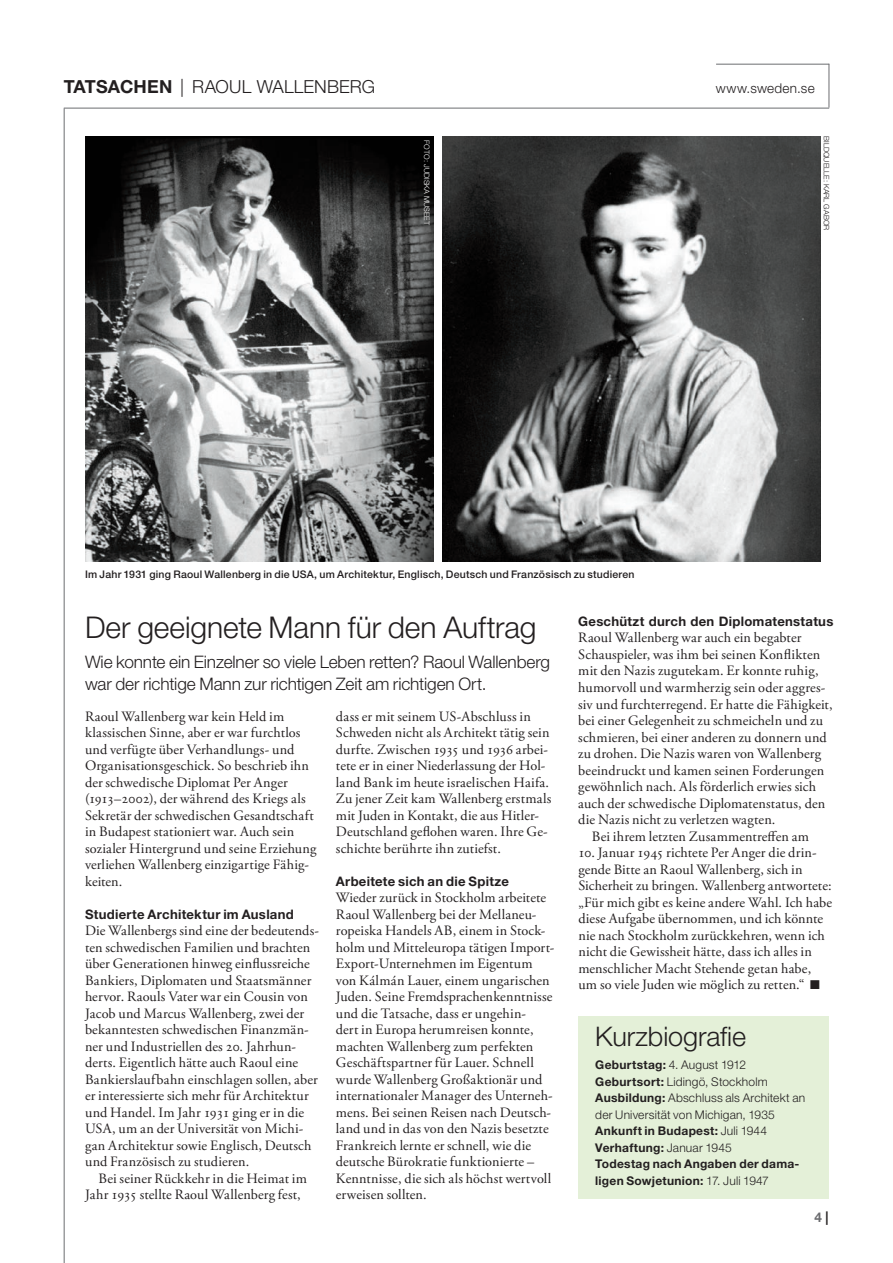
<style>
.page{position:relative;width:893px;height:1263px;background:#fff}
.page>*{position:absolute;margin:0;border:0;box-sizing:border-box;transform-origin:0 0}
.t1{font:300 30px "Helvetica Neue LT Pro";letter-spacing:-.005em;color:#231f20}
.t2{font:300 27px "Helvetica Neue LT Pro";letter-spacing:-.005em;color:#231f20}
.t3{font:300 18px "Helvetica Neue LT Pro";letter-spacing:.01em;color:#231f20}
.t4{font:300 17.25px/21.8px "Helvetica Neue LT Pro";letter-spacing:-.01em;color:#231f20}
.t5{font:14.25px/16.5px "Adobe Garamond Pro";letter-spacing:.01em;color:#231f20}
.t6{font:300 13.5px "Helvetica Neue LT Pro";letter-spacing:.02em;color:#231f20}
.t7{font:700 13.5px "Helvetica Neue LT Pro";color:#6c6d70}
.t8{font:700 13.2px "Helvetica Neue LT Pro";letter-spacing:.02em;color:#231f20}
.t9{font:300 12px/16.5px "Helvetica Neue LT Pro";letter-spacing:.015em;color:#231f20}
.t10{font:500 10.5px "Helvetica Neue LT Pro";letter-spacing:.02em;color:#231f20}
.t11{font:300 7.5px "Helvetica Neue LT Pro";color:#231f20}
.t12{font:300 7.5px "Helvetica Neue LT Pro";color:#fff}
.s1{font-weight:700}
.s2{color:#231f20}
</style>
<div class="page">
<hr style="left:64px;top:108px;width:1px;height:1155px;background:#6c6d70">
<hr style="left:829px;top:64px;width:1px;height:44px;background:#6c6d70">
<hr style="left:64px;top:108px;width:765px;height:1px;background:#6c6d70">
<hr style="left:716px;top:64px;width:113px;height:1px;background:#6c6d70">
<img style="left:442px;top:136px;width:379px;height:425px">
<img style="left:85px;top:136px;width:349px;height:425px">
<div style="left:578px;top:1016px;width:251px;height:183px;background:#e4f0d8"></div>
<p class="t3" style="left:64px;top:75px;width:313px"><span class="s1">TATsachen</span> | Raoul Wallenberg</p>
<p class="t6" style="left:716px;top:79px;width:100px">www.sweden.se</p>
<p class="t12" style="left:431px;top:140px;width:86px;rotate:90deg">FOTO: JUDISKA MUSEET</p>
<p class="t11" style="left:831px;top:136px;width:96px;rotate:90deg">BILDQUELLE: KARL GABOR</p>
<p class="t10" style="left:85px;top:568px;width:551px">Im Jahr 1931 ging Raoul Wallenberg in die USA, um Architektur, Englisch, Deutsch und Französisch zu studieren</p>
<h1 class="t1" style="left:85px;top:609px;width:453px">Der geeignete Mann für den Auftrag</h1>
<p class="t4" style="left:85px;top:651px;width:467px">Wie konnte ein Einzelner so viele Leben retten? Raoul Wallenberg war der richtige Mann zur richtigen Zeit am richtigen Ort.</p>
<p class="t5" style="left:85px;top:708px;width:233px">Raoul Wallenberg war kein Held im klassischen Sinne, aber er war furchtlos und verfügte über Verhandlungs- und Organisationsgeschick. So beschrieb ihn der schwedische Diplomat Per Anger (1913–2002), der während des Kriegs als Sekretär der schwedischen Gesandtschaft in Budapest stationiert war. Auch sein sozialer Hintergrund und seine Erziehung verliehen Wallenberg einzigartige Fähig&shy;keiten.</p>
<p class="t8" style="left:85px;top:906px;width:210px">Studierte Architektur im Ausland</p>
<p class="t5" style="left:85px;top:923px;width:235px">Die Wallenbergs sind eine der bedeutends&shy;ten schwedischen Familien und brachten über Generationen hinweg einflussreiche Bankiers, Diplomaten und Staatsmänner hervor. Raouls Vater war ein Cousin von Jacob und Marcus Wallenberg, zwei der bekanntesten schwedischen Finanzmän&shy;ner und Industriellen des 20. Jahrhun&shy;derts. Eigentlich hätte auch Raoul eine Bankierslaufbahn einschlagen sollen, aber er interessierte sich mehr für Architektur und Handel. Im Jahr 1931 ging er in die USA, um an der Universität von Michi&shy;gan Architektur sowie Englisch, Deutsch und Französisch zu studieren.</p>
<p class="t5" style="left:85px;top:1170px;width:223px;text-indent:13px">Bei seiner Rückkehr in die Heimat im<br>Jahr 1935 stellte Raoul Wallenberg fest,</p>
<p class="t5" style="left:336px;top:708px;width:217px">dass er mit seinem US-Abschluss in Schweden nicht als Architekt tätig sein durfte. Zwischen 1935 und 1936 arbei&shy;tete er in einer Niederlassung der Hol&shy;land Bank im heute israelischen Haifa.<br>Zu jener Zeit kam Wallenberg erstmals mit Juden in Kontakt, die aus Hitler-Deutschland geflohen waren. Ihre Ge&shy;schichte berührte ihn zutiefst.</p>
<p class="t8" style="left:336px;top:873px;width:174px">Arbeitete sich an die Spitze</p>
<p class="t5" style="left:336px;top:890px;width:220px">Wieder zurück in Stockholm arbeitete Raoul Wallenberg bei der Mellaneu&shy;ropeiska Handels AB, einem in Stock&shy;holm und Mitteleuropa tätigen Import-Export-Unternehmen im Eigentum von Kálmán Lauer, einem ungarischen Juden. Seine Fremdsprachenkenntnisse und die Tatsache, dass er ungehin-<br>dert in Europa herumreisen konnte, machten Wallenberg zum perfekten Geschäftspartner für Lauer. Schnell wurde Wallenberg Großaktionär und internationaler Manager des Unterneh&shy;mens. Bei seinen Reisen nach Deutsch&shy;land und in das von den Nazis besetzte Frankreich lernte er schnell, wie die deutsche Bürokratie funktionierte – Kenntnisse, die sich als höchst wertvoll erweisen sollten.</p>
<p class="t8" style="left:578px;top:613px;width:257px">Geschützt durch den Diplomatenstatus</p>
<p class="t5" style="left:578px;top:630px;width:225px">Raoul Wallenberg war auch ein begabter</p>
<p class="t5" style="left:578px;top:647px;width:243px">Schauspieler, was ihm bei seinen Konflikten</p>
<p class="t5" style="left:578px;top:663px;width:242px">mit den Nazis zugutekam. Er konnte ruhig,</p>
<p class="t5" style="left:578px;top:680px;width:249px">humorvoll und warmherzig sein oder aggres-</p>
<p class="t5" style="left:578px;top:696px;width:256px">siv und furchterregend. Er hatte die Fähigkeit,</p>
<p class="t5" style="left:578px;top:713px;width:246px">bei einer Gelegenheit zu schmeicheln und zu</p>
<p class="t5" style="left:578px;top:729px;width:250px">schmieren, bei einer anderen zu donnern und</p>
<p class="t5" style="left:578px;top:746px;width:244px">zu drohen. Die Nazis waren von Wallenberg</p>
<p class="t5" style="left:578px;top:762px;width:247px">beeindruckt und kamen seinen Forderungen</p>
<p class="t5" style="left:578px;top:779px;width:239px">gewöhnlich nach. Als förderlich erwies sich</p>
<p class="t5" style="left:578px;top:795px;width:248px">auch der schwedische Diplomatenstatus, den</p>
<p class="t5" style="left:578px;top:812px;width:199px">die Nazis nicht zu verletzen wagten.</p>
<p class="t5" style="left:592px;top:828px;width:219px">Bei ihrem letzten Zusammentreffen am</p>
<p class="t5" style="left:578px;top:845px;width:255px">10. Januar 1945 richtete Per Anger die drin&shy;gende Bitte an Raoul Wallenberg, sich in Sicherheit zu bringen. Wallenberg antwortete: „Für mich gibt es keine andere Wahl. Ich habe diese Aufgabe übernommen, und ich könnte nie nach Stockholm zurückkehren, wenn ich nicht die Gewissheit hätte, dass ich alles in menschlicher Macht Stehende getan habe, um so viele Juden wie möglich zu retten.“ ■</p>
<h2 class="t2" style="left:595px;top:1020px;width:152px">Kurzbiografie</h2>
<p class="t9" style="left:595px;top:1056px;width:211px"><span class="s1">Geburtstag:</span> 4. August 1912<br><span class="s1">Geburtsort:</span> Lidingö, Stockholm<br><span class="s1">Ausbildung:</span> Abschluss als Architekt an der Universität von Michigan, 1935<br><span class="s1">Ankunft in Budapest:</span> Juli 1944<br><span class="s1">Verhaftung:</span> Januar 1945<br><span class="s1">Todestag nach Angaben der dama&shy;ligen Sowjetunion:</span> 17. Juli 1947</p>
<p class="t7" style="left:814px;top:1208px;width:15px">4 <span class="s2">|</span></p>
</div>
